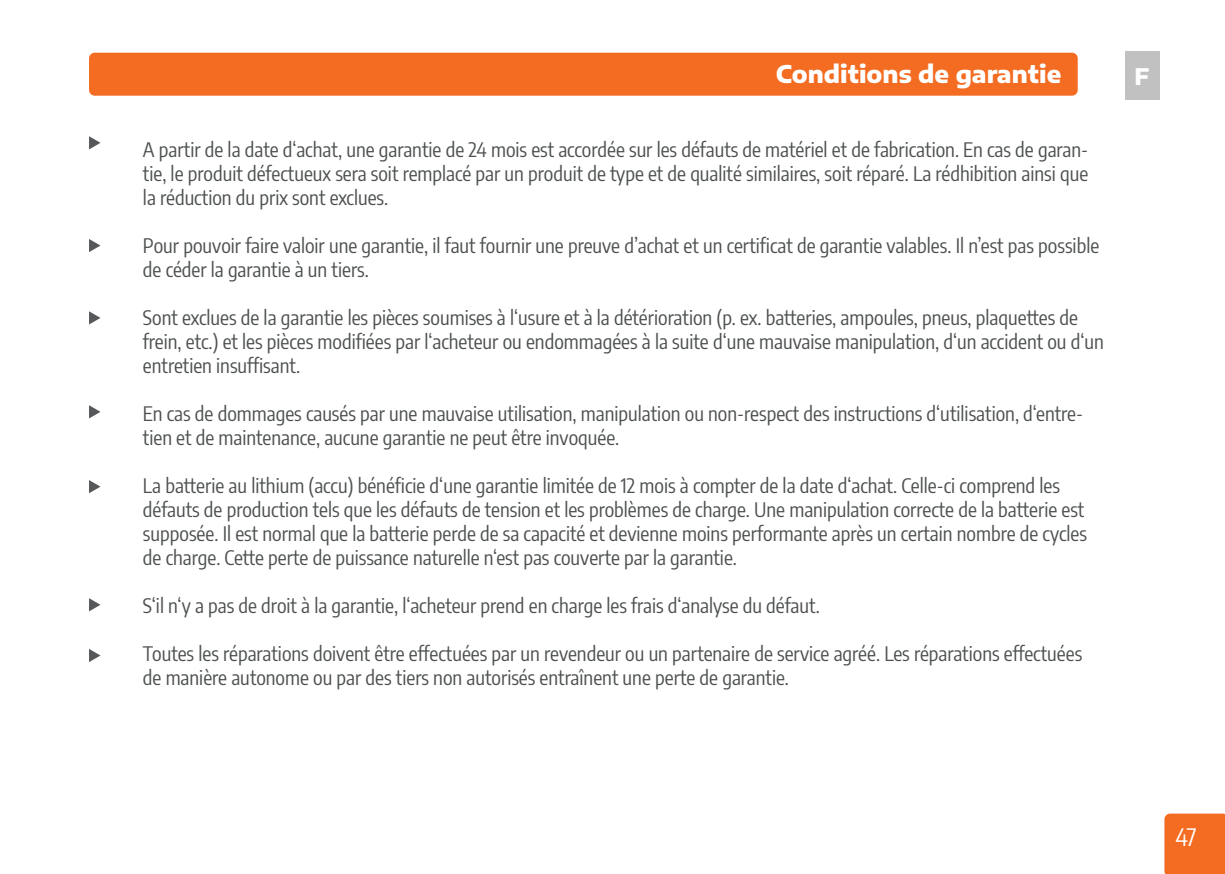
<style>
.page{position:relative;width:1225px;height:874px;background:#fff}
.page>*{position:absolute;margin:0;border:0;box-sizing:border-box;transform-origin:0 0}
.t1{font:800 24px "Encode Sans Semi Expanded";color:#fff}
.t2{font:24px "Encode Sans Condensed";color:#fff}
.t3{font:800 22.4px "Encode Sans Semi Expanded";color:#fff}
.t4{font:20px/24px "Encode Sans Condensed";color:#4d5051}
</style>
<div class="page">
<div style="left:1164px;top:813px;width:61px;height:60px;background:#f36c21"></div>
<div style="left:1125px;top:51px;width:34px;height:49px;background:#c2c1c1"></div>
<div style="left:89px;top:53px;width:988px;height:43px;background:#f36c21;border-radius:6px"></div>
<svg style="left:89px;top:136px;width:11px;height:13px"></svg>
<svg style="left:89px;top:239px;width:11px;height:13px"></svg>
<svg style="left:89px;top:311px;width:11px;height:13px"></svg>
<svg style="left:89px;top:405px;width:11px;height:13px"></svg>
<svg style="left:89px;top:480px;width:11px;height:13px"></svg>
<svg style="left:89px;top:598px;width:11px;height:13px"></svg>
<svg style="left:89px;top:649px;width:11px;height:12px"></svg>
<p class="t1" style="left:776px;top:55px;width:287px">Conditions de garantie</p>
<p class="t3" style="left:1134px;top:59px;width:17px">F</p>
<p class="t4" style="left:143px;top:136px;width:946px;text-align:justify">A partir de la date d‘achat, une garantie de 24 mois est accordée sur les défauts de matériel et de fabrication. En cas de garan&shy;tie, le produit défectueux sera soit remplacé par un produit de type et de qualité similaires, soit réparé. La rédhibition ainsi que la réduction du prix sont exclues.</p>
<p class="t4" style="left:143px;top:232px;width:958px">Pour pouvoir faire valoir une garantie, il faut fournir une preuve d’achat et un certificat de garantie valables. Il n’est pas possible de céder la garantie à un tiers.</p>
<p class="t4" style="left:143px;top:304px;width:962px">Sont exclues de la garantie les pièces soumises à l‘usure et à la détérioration (p. ex. batteries, ampoules, pneus, plaquettes de frein, etc.) et les pièces modifiées par l‘acheteur ou endommagées à la suite d‘une mauvaise manipulation, d‘un accident ou d‘un entretien insuffisant.</p>
<p class="t4" style="left:143px;top:400px;width:941px">En cas de dommages causés par une mauvaise utilisation, manipulation ou non-respect des instructions d‘utilisation, d‘entre&shy;tien et de maintenance, aucune garantie ne peut être invoquée.</p>
<p class="t4" style="left:143px;top:472px;width:945px">La batterie au lithium (accu) bénéficie d‘une garantie limitée de 12 mois à compter de la date d‘achat. Celle-ci comprend les défauts de production tels que les défauts de tension et les problèmes de charge. Une manipulation correcte de la batterie est supposée. Il est normal que la batterie perde de sa capacité et devienne moins performante après un certain nombre de cycles de charge. Cette perte de puissance naturelle n‘est pas couverte par la garantie.</p>
<p class="t4" style="left:143px;top:592px;width:678px">S‘il n‘y a pas de droit à la garantie, l‘acheteur prend en charge les frais d‘analyse du défaut.</p>
<p class="t4" style="left:143px;top:640px;width:941px">Toutes les réparations doivent être effectuées par un revendeur ou un partenaire de service agréé. Les réparations effectuées de manière autonome ou par des tiers non autorisés entraînent une perte de garantie.</p>
<p class="t2" style="left:1175px;top:819px;width:23px">47</p>
</div>
